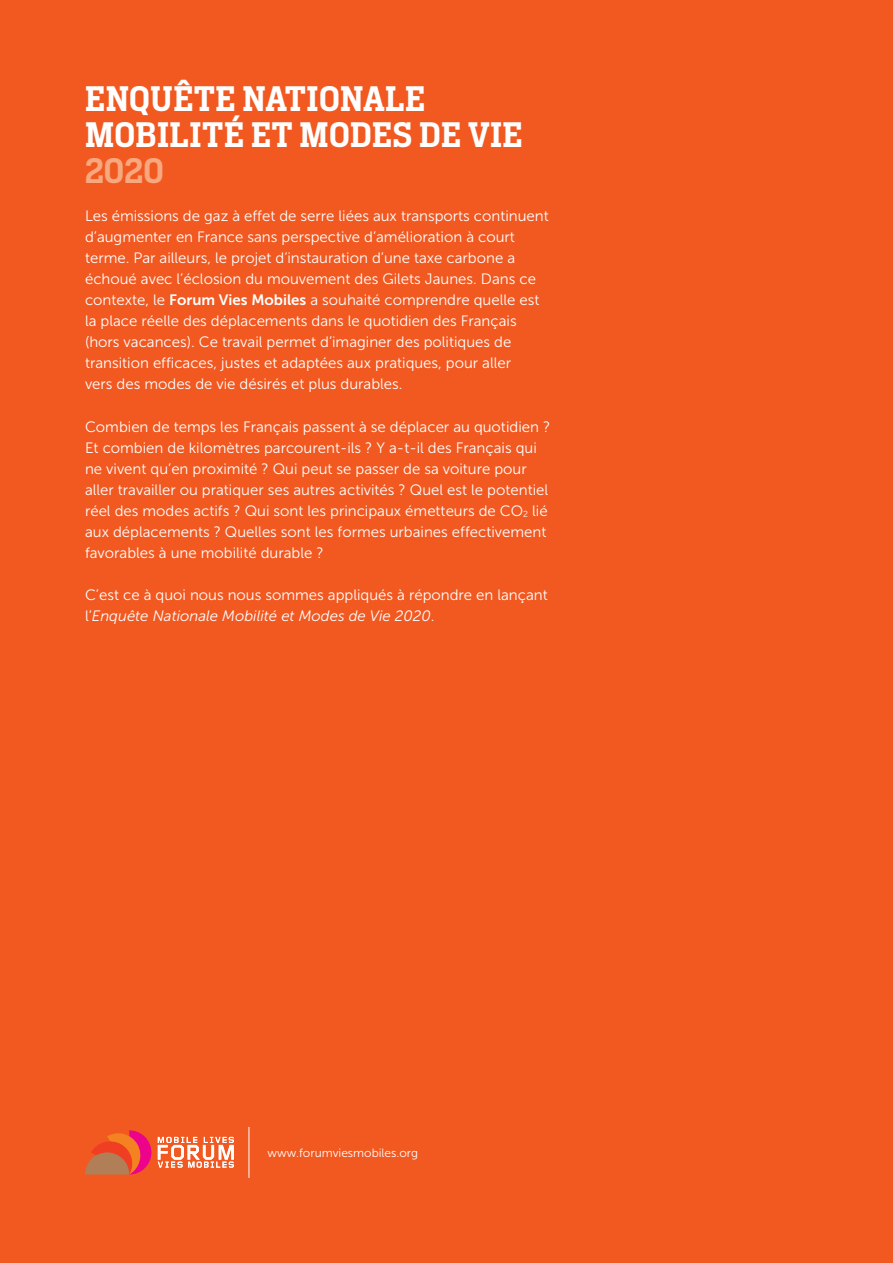
<style>
.page{position:relative;width:893px;height:1263px;background:#f15921}
.page>*{position:absolute;margin:0;border:0;box-sizing:border-box;transform-origin:0 0}
.t1{font:600 33px/36px "Heron Serif";letter-spacing:.01em;color:#fff}
.t2{font:600 33px "Heron Serif";color:#f8a87e}
.t3{font:15px/21px "Museo Sans 300";color:#fff}
.t4{font:12px "Museo Sans 300";color:#fff}
.s1{font-family:"Museo Sans 700"}
.s2{font-size:8.7px}
.s3{font-style:italic}
</style>
<div class="page">
<svg style="left:85px;top:1130px;width:66px;height:44px"></svg>
<svg style="left:158px;top:1137px;width:76px;height:31px"></svg>
<hr style="left:249px;top:1127px;width:1px;height:51px;background:#fff">
<h1 class="t1" style="left:85px;top:81px;width:439px">ENQUÊTE NATIONALE<br>MOBILITÉ ET MODES DE VIE</h1>
<h1 class="t2" style="left:85px;top:150px;width:80px">2020</h1>
<p class="t3" style="left:85px;top:206px;width:465px">Les émissions de gaz à effet de serre liées aux transports continuent d’augmenter en France sans perspective d’amélioration à court terme. Par ailleurs, le projet d’instauration d’une taxe carbone a échoué avec l’éclosion du mouvement des Gilets Jaunes. Dans ce contexte, le <span class="s1">Forum Vies Mobiles</span> a souhaité comprendre quelle est la place réelle des déplacements dans le quotidien des Français (hors vacances). Ce travail permet d’imaginer des politiques de transition efficaces, justes et adaptées aux pratiques, pour aller<br>vers des modes de vie désirés et plus durables.</p>
<p class="t3" style="left:85px;top:416px;width:467px">Combien de temps les Français passent à se déplacer au quotidien ?<br>Et combien de kilomètres parcourent-ils ? Y a-t-il des Français qui ne vivent qu’en proximité ? Qui peut se passer de sa voiture pour aller travailler ou pratiquer ses autres activités ? Quel est le potentiel réel des modes actifs ? Qui sont les principaux émetteurs de CO<span class="s2">2</span> lié aux déplacements ? Quelles sont les formes urbaines effectivement favorables à une mobilité durable ?</p>
<p class="t3" style="left:85px;top:584px;width:464px">C’est ce à quoi nous nous sommes appliqués à répondre en lançant l’<span class="s3">Enquête Nationale Mobilité et Modes de Vie 2020</span>.</p>
<p class="t4" style="left:268px;top:1146px;width:152px">www.forumviesmobiles.org</p>
</div>
